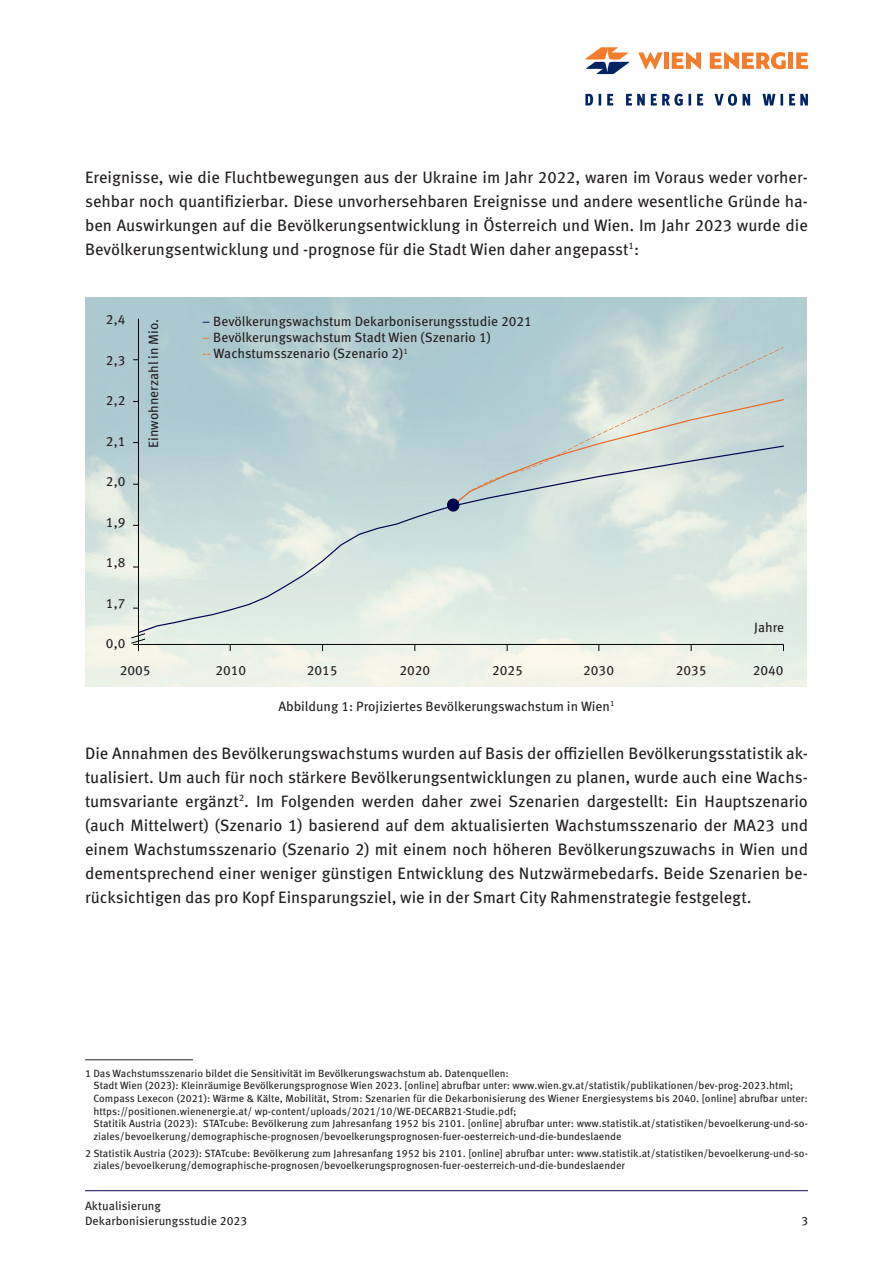
<style>
.page{position:relative;width:893px;height:1263px;background:#fff}
.page>*{position:absolute;margin:0;border:0;box-sizing:border-box;transform-origin:0 0}
.t1{font:16.65px "Meta OT";color:#000}
.t2{font:16.65px "Meta OT Norm";color:#000}
.t3{font:16.5px/24px "Meta OT";color:#231f20;text-align:justify}
.t4{font:13.5px/16.2px "Meta OT";color:#231f20}
.t5{font:12px/14.4px "Meta OT";letter-spacing:.005em;color:#231f20}
.t6{font:10.5px/12.6px "Meta OT";color:#231f20}
.s1{color:#002361}
.s2{color:#f47d2d}
</style>
<div class="page">
<svg style="left:585px;top:94px;width:223px;height:12px"></svg>
<svg style="left:585px;top:47px;width:44px;height:27px"></svg>
<svg style="left:638px;top:52px;width:25px;height:17px"></svg>
<div style="left:664px;top:53px;width:5px;height:16px;background:#f47d2d"></div>
<div style="left:788px;top:53px;width:5px;height:16px;background:#f47d2d"></div>
<svg style="left:796px;top:53px;width:12px;height:16px"></svg>
<svg style="left:672px;top:52px;width:29px;height:17px"></svg>
<svg style="left:710px;top:52px;width:76px;height:17px"></svg>
<hr style="left:85px;top:1190px;width:723px;height:1px;background:#160352">
<img style="left:85px;top:297px;width:721px;height:390px">
<hr style="left:138px;top:319px;width:1px;height:325px;background:#000">
<hr style="left:138px;top:644px;width:645px;height:1px;background:#000">
<svg style="left:138px;top:445px;width:645px;height:189px;background:#d4e3de"></svg>
<svg style="left:451px;top:347px;width:332px;height:160px;background:#c5d7d5"></svg>
<svg style="left:130px;top:633px;width:16px;height:18px"></svg>
<div style="left:448px;top:499px;width:11px;height:12px;background:#010350;border-radius:50%"></div>
<div style="left:447px;top:498px;width:12px;height:14px;border:1px solid #000238;border-radius:50%"></div>
<hr style="left:85px;top:1059px;width:108px;height:1px;background:#231f20">
<p class="t3" style="left:85px;top:165px;width:724px">Ereignisse, wie die Fluchtbewegungen aus der Ukraine im Jahr 2022, waren im Voraus weder vorher&shy;sehbar noch quantifizierbar. Diese unvorhersehbaren Ereignisse und andere wesentliche Gründe ha&shy;ben Auswirkungen auf die Bevölkerungsentwicklung in Österreich und Wien. Im Jahr 2023 wurde die Bevölkerungsentwicklung und -prognose für die Stadt Wien daher angepasst<sup>1</sup>:</p>
<p class="t4" style="left:106px;top:312px;width:21px">2,4</p>
<p class="t4" style="left:106px;top:352px;width:21px">2,3</p>
<p class="t4" style="left:106px;top:393px;width:21px">2,2</p>
<p class="t4" style="left:106px;top:433px;width:21px">2,1</p>
<p class="t4" style="left:106px;top:473px;width:21px">2,0</p>
<p class="t4" style="left:106px;top:514px;width:21px">1,9</p>
<p class="t4" style="left:106px;top:554px;width:21px">1,8</p>
<p class="t4" style="left:106px;top:595px;width:21px">1,7</p>
<p class="t4" style="left:106px;top:635px;width:21px">0,0</p>
<h1 class="t2" style="left:99px;top:349px;width:24px">2,3</h1>
<h1 class="t2" style="left:99px;top:391px;width:25px">2,2</h1>
<h1 class="t2" style="left:101px;top:432px;width:23px">2,1</h1>
<h1 class="t2" style="left:98px;top:634px;width:26px">0,0</h1>
<p class="t4" style="left:146px;top:448px;width:130px;rotate:-90deg">Einwohnerzahl in Mio.</p>
<p class="t4" style="left:202px;top:313px;width:331px"><span class="s1">–</span> Bevölkerungswachstum Dekarboniserungsstudie 2021</p>
<p class="t4" style="left:202px;top:329px;width:290px"><span class="s2">–</span> Bevölkerungswachstum Stadt Wien (Szenario 1) <span class="s2">--</span> Wachstumsszenario (Szenario 2)<sup>1</sup></p>
<p class="t4" style="left:754px;top:620px;width:32px">Jahre</p>
<p class="t4" style="left:120px;top:662px;width:32px">2005</p>
<p class="t4" style="left:216px;top:662px;width:32px">2010</p>
<p class="t4" style="left:307px;top:662px;width:32px">2015</p>
<p class="t4" style="left:399px;top:662px;width:32px">2020</p>
<p class="t4" style="left:492px;top:662px;width:32px">2025</p>
<p class="t4" style="left:583px;top:662px;width:32px">2030</p>
<p class="t4" style="left:676px;top:662px;width:32px">2035</p>
<p class="t4" style="left:753px;top:662px;width:32px">2040</p>
<h1 class="t1" style="left:120px;top:660px;width:38px">2005</h1>
<h1 class="t1" style="left:213px;top:660px;width:37px">2010</h1>
<h1 class="t1" style="left:305px;top:660px;width:36px">2015</h1>
<h1 class="t1" style="left:396px;top:660px;width:38px">2020</h1>
<h1 class="t1" style="left:489px;top:660px;width:37px">2025</h1>
<h1 class="t1" style="left:580px;top:660px;width:38px">2030</h1>
<h1 class="t1" style="left:673px;top:660px;width:37px">2035</h1>
<h1 class="t1" style="left:764px;top:660px;width:40px">2040</h1>
<p class="t4" style="left:278px;top:698px;width:338px">Abbildung 1: Projiziertes Bevölkerungswachstum in Wien<sup>1</sup></p>
<p class="t3" style="left:85px;top:741px;width:725px">Die Annahmen des Bevölkerungswachstums wurden auf Basis der offiziellen Bevölkerungsstatistik ak&shy;tualisiert. Um auch für noch stärkere Bevölkerungsentwicklungen zu planen, wurde auch eine Wachs&shy;tumsvariante ergänzt<sup>2</sup>. Im Folgenden werden daher zwei Szenarien dargestellt: Ein Hauptszenario (auch Mittelwert) (Szenario 1) basierend auf dem aktualisierten Wachstumsszenario der MA23 und einem Wachstumsszenario (Szenario 2) mit einem noch höheren Bevölkerungszuwachs in Wien und dementsprechend einer weniger günstigen Entwicklung des Nutzwärmebedarfs. Beide Szenarien be&shy;rücksichtigen das pro Kopf Einsparungsziel, wie in der Smart City Rahmenstrategie festgelegt.</p>
<p class="t6" style="left:94px;top:1067px;width:716px;text-indent:-9px">1 Das Wachstumsszenario bildet die Sensitivität im Bevölkerungswachstum ab. Datenquellen:<br>Stadt Wien (2023): Kleinräumige Bevölkerungsprognose Wien 2023. [online] abrufbar unter: www.wien.gv.at/statistik/publikationen/bev-prog-2023.html; Compass Lexecon (2021): Wärme &amp; Kälte, Mobilität, Strom: Szenarien für die Dekarbonisierung des Wiener Energiesystems bis 2040. [online] abrufbar unter: https://positionen.wienenergie.at/ wp-content/uploads/2021/10/WE-DECARB21-Studie.pdf;<br>Statitik Austria (2023): STATcube: Bevölkerung zum Jahresanfang 1952 bis 2101. [online] abrufbar unter: www.statistik.at/statistiken/bevoelkerung-und-so&shy;ziales/bevoelkerung/demographische-prognosen/bevoelkerungsprognosen-fuer-oesterreich-und-die-bundeslaende</p>
<p class="t6" style="left:94px;top:1147px;width:716px;text-indent:-9px">2 Statistik Austria (2023): STATcube: Bevölkerung zum Jahresanfang 1952 bis 2101. [online] abrufbar unter: www.statistik.at/statistiken/bevoelkerung-und-so&shy;ziales/bevoelkerung/demographische-prognosen/bevoelkerungsprognosen-fuer-oesterreich-und-die-bundeslaender</p>
<p class="t5" style="left:85px;top:1199px;width:164px">Aktualisierung<br>Dekarbonisierungsstudie 2023</p>
<p class="t5" style="left:801px;top:1213px;width:8px">3</p>
</div>
